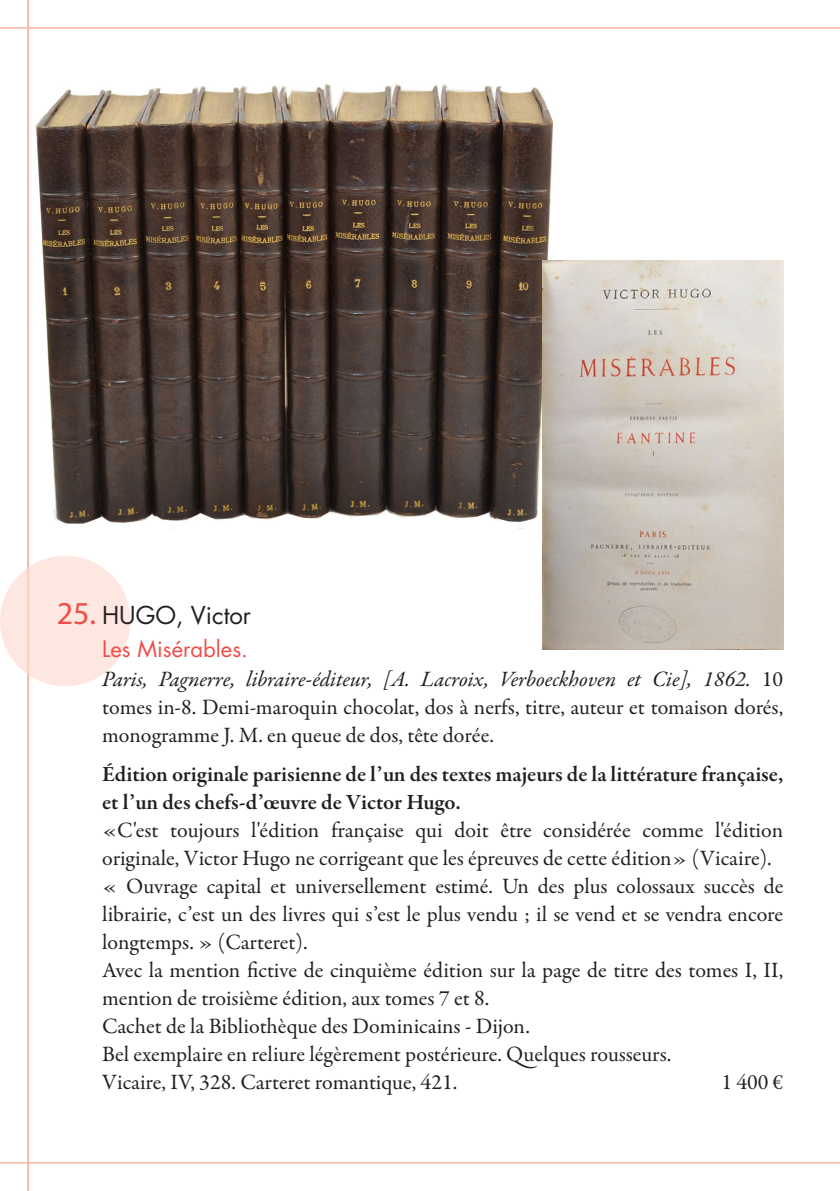
<style>
.page{position:relative;width:840px;height:1191px;background:#fff}
.page>*{position:absolute;margin:0;border:0;box-sizing:border-box;transform-origin:0 0}
.t1{font:24px "Futura Std";color:#231f20}
.description{font:22px/28px "Garamond Premr Pro";color:#231f20}
.editeur{font:22px/28px "Garamond Premr Pro";color:#231f20;text-align:justify}
.description-2{font:600 22px/28px "Garamond Premr Pro";letter-spacing:-.005em;color:#231f20}
.titre{font:22px "Futura Std";color:#ef4d48}
.s1{font-family:"Myriad Pro";font-size:32px;color:#ef4d48}
.s2{font-style:italic}
</style>
<div class="page">
<hr style="left:0;top:27px;width:839px;height:2px;background:#f9b6a5">
<hr style="left:0;top:1162px;width:839px;height:1px;background:#f9b6a5">
<hr style="left:27px;top:0;width:2px;height:1191px;background:#f9b6a5">
<div style="left:0;top:556px;width:130px;height:130px;background:#fde7e0;border-radius:50%"></div>
<img style="left:35px;top:84px;width:517px;height:446px">
<img style="left:541px;top:261px;width:241px;height:388px">
<p class="t1" style="left:57px;top:599px;width:196px"><span class="s1">25.</span> HUGO, Victor</p>
<p class="titre" style="left:102px;top:635px;width:147px">Les Misérables.</p>
<p class="editeur" style="left:102px;top:665px;width:682px"><span class="s2">Paris, Pagnerre, libraire-éditeur, [A. Lacroix, Verboeckhoven et Cie], 1862.</span> 10 tomes in-8. Demi-maroquin chocolat, dos à nerfs, titre, auteur et tomaison dorés, monogramme J. M. en queue de dos, tête dorée.</p>
<p class="description-2" style="left:102px;top:760px;width:682px">Édition originale parisienne de l’un des textes majeurs de la littérature française, et l’un des chefs-d’œuvre de Victor Hugo.</p>
<p class="description" style="left:102px;top:816px;width:682px">«C'est toujours l'édition française qui doit être considérée comme l'édition originale, Victor Hugo ne corrigeant que les épreuves de cette édition» (Vicaire).</p>
<p class="description" style="left:102px;top:872px;width:682px;text-align:justify">« Ouvrage capital et universellement estimé. Un des plus colossaux succès de librairie, c’est un des livres qui s’est le plus vendu ; il se vend et se vendra encore longtemps. » (Carteret).</p>
<p class="description" style="left:102px;top:956px;width:682px">Avec la mention fictive de cinquième édition sur la page de titre des tomes I, II, mention de troisième édition, aux tomes 7 et 8.</p>
<p class="description" style="left:102px;top:1012px;width:429px">Cachet de la Bibliothèque des Dominicains - Dijon.</p>
<p class="description" style="left:102px;top:1040px;width:570px">Bel exemplaire en reliure légèrement postérieure. Quelques rousseurs.</p>
<p class="description" style="left:102px;top:1068px;width:356px">Vicaire, IV, 328. Carteret romantique, 421.</p>
<p class="description" style="left:721px;top:1068px;width:63px">1 400 €</p>
</div>
